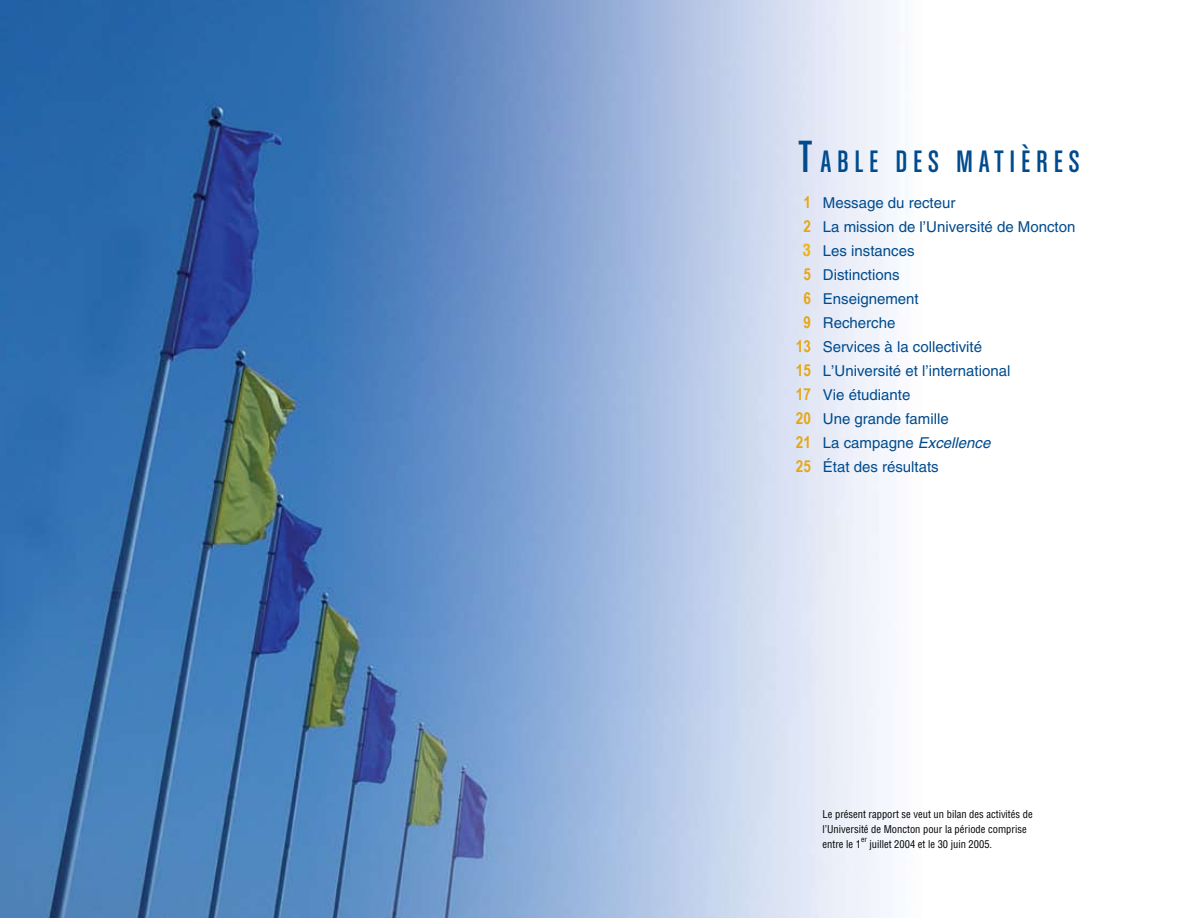
<style>
.page{position:relative;width:1188px;height:918px;background:#fff}
.page>*{position:absolute;margin:0;border:0;box-sizing:border-box;transform-origin:0 0}
.t1{font:33px "Chalet Comprime Cologne Sixty";letter-spacing:.18em;color:#004b8d}
.t2{font:15px "Helvetica";color:#004b8d}
.t3{font:condensed 10.5px/15px "Helvetica";color:#000}
.t4{font:condensed 7.5px "Helvetica";color:#000}
.s1{font-size:48px}
.s2{font-family:"Arial Narrow";font-weight:700;font-size:16.5px;color:#e7a614}
.s3{font-weight:700;font-stretch:condensed;font-size:16.5px;color:#edb21f}
.s4{font-style:italic}
</style>
<div class="page">
<img style="left:0;top:0;width:897px;height:918px">
<h1 class="t1" style="left:799px;top:143px;width:282px"><span class="s1">T</span>ABLE DES MATIÈRES</h1>
<p class="t2" style="left:803px;top:194px;width:154px"><span class="s2">1</span> Message du recteur</p>
<p class="t2" style="left:803px;top:218px;width:274px"><span class="s2">2</span> La mission de l’Université de Moncton</p>
<p class="t2" style="left:803px;top:242px;width:113px"><span class="s3">3</span> Les instances</p>
<p class="t2" style="left:803px;top:266px;width:98px"><span class="s2">5</span> Distinctions</p>
<p class="t2" style="left:803px;top:290px;width:117px"><span class="s2">6</span> Enseignement</p>
<p class="t2" style="left:803px;top:314px;width:94px"><span class="s2">9</span> Recherche</p>
<p class="t2" style="left:796px;top:338px;width:188px"><span class="s2">13</span> Services à la collectivité</p>
<p class="t2" style="left:796px;top:362px;width:216px"><span class="s2">15</span> L’Université et l’international</p>
<p class="t2" style="left:796px;top:386px;width:116px"><span class="s2">17</span> Vie étudiante</p>
<p class="t2" style="left:796px;top:410px;width:154px"><span class="s2">20</span> Une grande famille</p>
<p class="t2" style="left:796px;top:434px;width:196px"><span class="s2">21</span> La campagne <span class="s4">Excellence</span></p>
<p class="t2" style="left:796px;top:458px;width:144px"><span class="s2">25</span> État des résultats</p>
<p class="t3" style="left:823px;top:807px;width:212px">Le présent rapport se veut un bilan des activités de l’Université de Moncton pour la période comprise entre le 1</p>
<p class="t4" style="left:861px;top:835px;width:7px">er</p>
<p class="t3" style="left:870px;top:837px;width:124px">juillet 2004 et le 30 juin 2005.</p>
</div>
